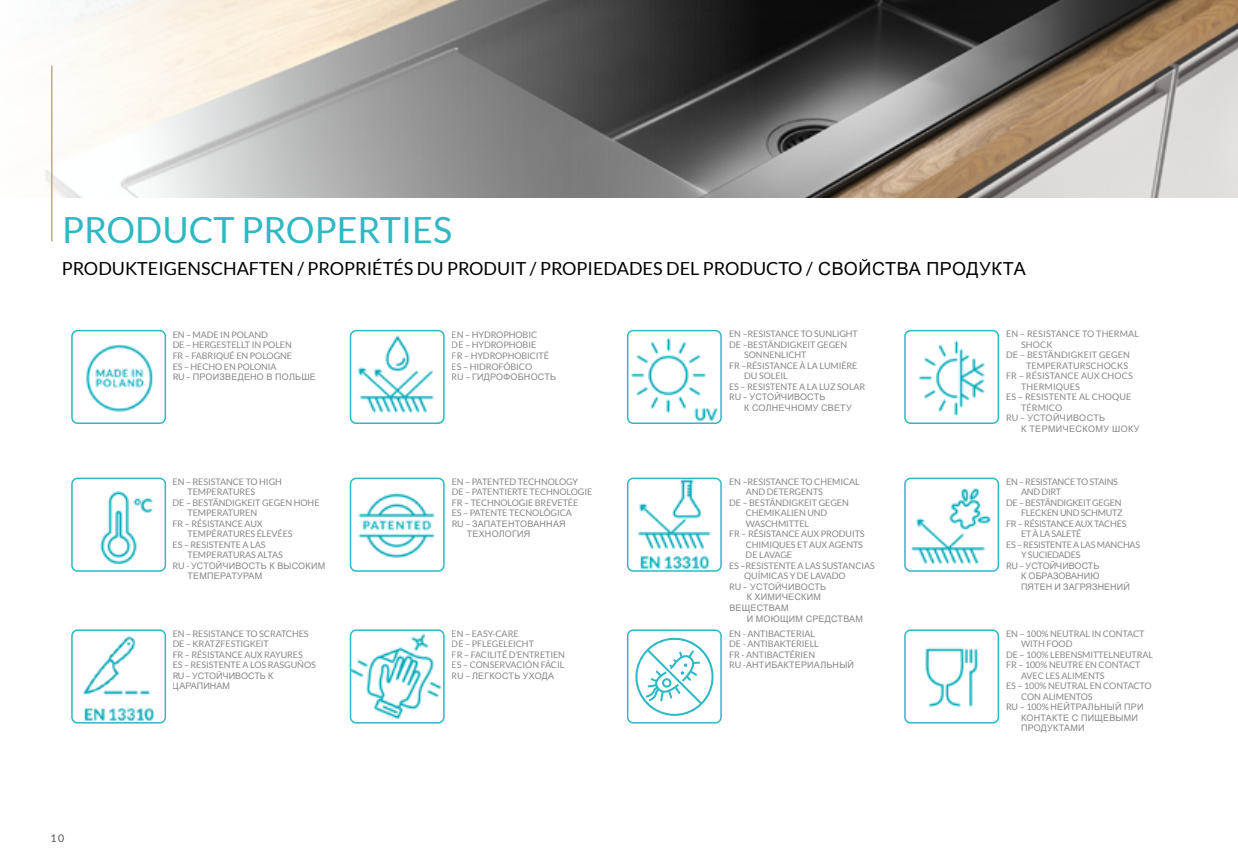
<style>
.page{position:relative;width:1238px;height:868px;background:#fff}
.page>*{position:absolute;margin:0;border:0;box-sizing:border-box;transform-origin:0 0}
.t1{font:36px "Lato";color:#2eb8c4}
.t2{font:18px "Lato";color:#000}
.t3{font:10.5px "Lato";color:#4f5050}
.t4{font:9px/10.5px "Lato";letter-spacing:-.01em;color:#878787}
.t5{font:9px/10.5px "Arial";letter-spacing:.025em;color:#878787}
.t6{font:9px "Lato";letter-spacing:-.03em;color:#878787}
.t7{font:9px "Lato";letter-spacing:.01em;color:#878787}
.t8{font:9px/10.5px "Arial";letter-spacing:.005em;color:#878787}
.t9{font:9px/10.5px "Arial";letter-spacing:.045em;color:#878787}
.s1{font-family:"Arial"}
.s2{font-family:"Lato"}
</style>
<div class="page">
<img style="left:45px;top:0;width:1192px;height:197px">
<img style="left:74px;top:331px;width:91px;height:81px">
<div style="left:71px;top:330px;width:95px;height:94px;border:2px solid #2db8c5;border-radius:6px"></div>
<svg style="left:627px;top:630px;width:94px;height:92px"></svg>
<div style="left:627px;top:629px;width:94px;height:94px;border:2px solid #2db8c5;border-radius:6px"></div>
<img style="left:905px;top:632px;width:93px;height:90px">
<div style="left:904px;top:629px;width:95px;height:94px;border:2px solid #2db8c5;border-radius:6px"></div>
<img style="left:350px;top:330px;width:94px;height:93px">
<div style="left:350px;top:330px;width:94px;height:94px;border:2px solid #2db8c5;border-radius:6px"></div>
<img style="left:628px;top:330px;width:93px;height:93px">
<div style="left:627px;top:330px;width:94px;height:94px;border:2px solid #2db8c5;border-radius:6px"></div>
<img style="left:918px;top:330px;width:80px;height:86px">
<div style="left:904px;top:330px;width:95px;height:94px;border:2px solid #2db8c5;border-radius:6px"></div>
<img style="left:72px;top:480px;width:93px;height:91px">
<div style="left:71px;top:477px;width:95px;height:94px;border:2px solid #2db8c5;border-radius:6px"></div>
<img style="left:627px;top:480px;width:94px;height:91px">
<div style="left:627px;top:477px;width:94px;height:94px;border:2px solid #2db8c5;border-radius:6px"></div>
<img style="left:905px;top:480px;width:93px;height:91px">
<div style="left:904px;top:477px;width:95px;height:94px;border:2px solid #2db8c5;border-radius:6px"></div>
<img style="left:72px;top:632px;width:93px;height:90px">
<div style="left:71px;top:629px;width:95px;height:94px;border:2px solid #2db8c5;border-radius:6px"></div>
<img style="left:350px;top:630px;width:94px;height:92px">
<div style="left:350px;top:629px;width:94px;height:94px;border:2px solid #2db8c5;border-radius:6px"></div>
<img style="left:350px;top:480px;width:94px;height:91px">
<div style="left:350px;top:477px;width:94px;height:94px;border:2px solid #2db8c5;border-radius:6px"></div>
<hr style="left:51px;top:66px;width:2px;height:175px;background:#beaa8d">
<h1 class="t1" style="left:62px;top:210px;width:391px">PRODUCT PROPERTIES</h1>
<h2 class="t2" style="left:62px;top:258px;width:965px">PRODUKTEIGENSCHAFTEN / PROPRIÉTÉS DU PRODUIT / PROPIEDADES DEL PRODUCTO / <span class="s1">СВОЙСТВА ПРОДУКТА</span></h2>
<p class="t3" style="left:51px;top:831px;width:15px">10</p>
<p class="t4" style="left:172px;top:329px;width:121px">EN – MADE IN POLAND<br>DE – HERGESTELLT IN POLEN<br>FR – FABRIQUÉ EN POLOGNE<br>ES – HECHO EN POLONIA</p>
<p class="t5" style="left:172px;top:371px;width:145px"><span class="s2">RU –</span> ПРОИЗВЕДЕНО В ПОЛЬШЕ</p>
<p class="t4" style="left:172px;top:476px;width:111px">EN – RESISTANCE TO HIGH</p>
<p class="t4" style="left:187px;top:486px;width:69px">TEMPERATURES</p>
<p class="t4" style="left:172px;top:497px;width:148px">DE – BESTÄNDIGKEIT GEGEN HOHE</p>
<p class="t4" style="left:187px;top:507px;width:71px">TEMPERATUREN</p>
<p class="t4" style="left:172px;top:518px;width:92px">FR – RÉSISTANCE AUX</p>
<p class="t4" style="left:187px;top:528px;width:107px">TEMPÉRATURES ÉLEVÉES</p>
<p class="t4" style="left:172px;top:539px;width:94px">ES – RESISTENTE A LAS</p>
<p class="t4" style="left:187px;top:550px;width:97px">TEMPERATURAS ALTAS</p>
<p class="t5" style="left:187px;top:560px;width:139px;text-indent:-15px"><span class="s2">RU -</span> УСТОЙЧИВОСТЬ К ВЫСОКИМ<br>ТЕМПЕРАТУРАМ</p>
<p class="t4" style="left:172px;top:628px;width:145px">EN – RESISTANCE TO SCRATCHES<br>DE – KRATZFESTIGKEIT<br>FR – RÉSISTANCE AUX RAYURES<br>ES – RESISTENTE A LOS RASGUÑOS</p>
<p class="t8" style="left:172px;top:670px;width:102px"><span class="s2">RU –</span> УСТОЙЧИВОСТЬ К<br>ЦАРАПИНАМ</p>
<p class="t4" style="left:452px;top:329px;width:99px">EN – HYDROPHOBIC<br>DE – HYDROPHOBIE<br>FR – HYDROPHOBICITÉ<br>ES – HIDROFÓBICO</p>
<p class="t5" style="left:452px;top:371px;width:106px"><span class="s2">RU –</span> ГИДРОФОБНОСТЬ</p>
<p class="t4" style="left:452px;top:476px;width:142px">EN – PATENTED TECHNOLOGY<br>DE – PATENTIERTE TECHNOLOGIE<br>FR – TECHNOLOGIE BREVETÉE<br>ES – PATENTE TECNOLÓGICA</p>
<p class="t5" style="left:467px;top:518px;width:100px;text-indent:-15px"><span class="s2">RU –</span> ЗАПАТЕНТОВАННАЯ<br>ТЕХНОЛОГИЯ</p>
<p class="t4" style="left:452px;top:628px;width:115px">EN – EASY-CARE<br>DE – PFLEGELEICHT<br>FR – FACILITÉ D’ENTRETIEN<br>ES – CONSERVACIÓN FÁCIL</p>
<p class="t5" style="left:452px;top:670px;width:104px"><span class="s2">RU –</span> ЛЕГКОСТЬ УХОДА</p>
<p class="t4" style="left:729px;top:328px;width:130px">EN –RESISTANCE TO SUNLIGHT</p>
<p class="t4" style="left:729px;top:339px;width:120px">DE –BESTÄNDIGKEIT GEGEN</p>
<p class="t4" style="left:744px;top:349px;width:64px">SONNENLICHT</p>
<p class="t4" style="left:729px;top:360px;width:130px">FR –RÉSISTANCE À LA LUMIÈRE</p>
<p class="t4" style="left:744px;top:370px;width:45px">DU SOLEIL</p>
<p class="t4" style="left:729px;top:381px;width:138px">ES – RESISTENTE A LA LUZ SOLAR</p>
<p class="t5" style="left:744px;top:391px;width:109px;text-indent:-15px"><span class="s2">RU –</span> УСТОЙЧИВОСТЬ<br>К СОЛНЕЧНОМУ СВЕТУ</p>
<p class="t4" style="left:729px;top:476px;width:132px">EN –RESISTANCE TO CHEMICAL</p>
<p class="t4" style="left:745px;top:486px;width:79px">AND DETERGENTS</p>
<p class="t4" style="left:729px;top:497px;width:121px">DE – BESTÄNDIGKEIT GEGEN</p>
<p class="t4" style="left:745px;top:507px;width:83px">CHEMIKALIEN UND</p>
<p class="t4" style="left:745px;top:518px;width:65px">WASCHMITTEL</p>
<p class="t4" style="left:729px;top:528px;width:137px">FR – RÉSISTANCE AUX PRODUITS</p>
<p class="t4" style="left:745px;top:539px;width:119px">CHIMIQUES ET AUX AGENTS</p>
<p class="t4" style="left:745px;top:550px;width:48px">DE LAVAGE</p>
<p class="t4" style="left:729px;top:560px;width:147px">ES –RESISTENTE A LAS SUSTANCIAS</p>
<p class="t4" style="left:744px;top:571px;width:103px">QUÍMICAS Y DE LAVADO</p>
<p class="t5" style="left:729px;top:581px;width:98px"><span class="s2">RU –</span> УСТОЙЧИВОСТЬ</p>
<p class="t5" style="left:746px;top:592px;width:76px">К ХИМИЧЕСКИМ</p>
<p class="t5" style="left:729px;top:602px;width:61px">ВЕЩЕСТВАМ</p>
<p class="t5" style="left:746px;top:613px;width:118px">И МОЮЩИМ СРЕДСТВАМ</p>
<p class="t4" style="left:729px;top:628px;width:91px">EN - ANTIBACTERIAL<br>DE - ANTIBAKTERIELL<br>FR - ANTIBACTÉRIEN</p>
<p class="t5" style="left:729px;top:659px;width:126px"><span class="s2">RU -</span>АНТИБАКТЕРИАЛЬНЫЙ</p>
<p class="t7" style="left:1006px;top:329px;width:134px">EN – RESISTANCE TO THERMAL</p>
<p class="t4" style="left:1021px;top:339px;width:33px">SHOCK</p>
<p class="t7" style="left:1006px;top:350px;width:125px">DE – BESTÄNDIGKEIT GEGEN</p>
<p class="t7" style="left:1026px;top:360px;width:103px">TEMPERATURSCHOCKS</p>
<p class="t7" style="left:1006px;top:371px;width:128px">FR – RÉSISTANCE AUX CHOCS</p>
<p class="t7" style="left:1021px;top:381px;width:60px">THERMIQUES</p>
<p class="t7" style="left:1006px;top:392px;width:127px">ES – RESISTENTE AL CHOQUE</p>
<p class="t7" style="left:1021px;top:402px;width:43px">TÉRMICO</p>
<p class="t9" style="left:1021px;top:412px;width:120px;text-indent:-15px"><span class="s2">RU –</span> УСТОЙЧИВОСТЬ<br>К ТЕРМИЧЕСКОМУ ШОКУ</p>
<p class="t6" style="left:1006px;top:476px;width:113px">EN – RESISTANCE TO STAINS</p>
<p class="t4" style="left:1021px;top:486px;width:41px">AND DIRT</p>
<p class="t6" style="left:1006px;top:497px;width:117px">DE – BESTÄNDIGKEIT GEGEN</p>
<p class="t6" style="left:1021px;top:508px;width:103px">FLECKEN UND SCHMUTZ</p>
<p class="t6" style="left:1006px;top:518px;width:122px">FR – RÉSISTANCE AUX TACHES</p>
<p class="t6" style="left:1021px;top:529px;width:62px">ET À LA SALETÉ</p>
<p class="t6" style="left:1006px;top:539px;width:136px">ES – RESISTENTE A LAS MANCHAS</p>
<p class="t6" style="left:1021px;top:550px;width:61px">Y SUCIEDADES</p>
<p class="t8" style="left:1021px;top:560px;width:110px;text-indent:-15px"><span class="s2">RU –</span> УСТОЙЧИВОСТЬ<br>К ОБРАЗОВАНИЮ<br>ПЯТЕН И ЗАГРЯЗНЕНИЙ</p>
<p class="t4" style="left:1006px;top:628px;width:140px">EN – 100% NEUTRAL IN CONTACT</p>
<p class="t4" style="left:1021px;top:638px;width:53px">WITH FOOD</p>
<p class="t4" style="left:1006px;top:649px;width:148px">DE – 100% LEBENSMITTELNEUTRAL</p>
<p class="t4" style="left:1006px;top:659px;width:136px">FR – 100% NEUTRE EN CONTACT</p>
<p class="t4" style="left:1021px;top:670px;width:85px">AVEC LES ALIMENTS</p>
<p class="t4" style="left:1006px;top:680px;width:147px">ES – 100% NEUTRAL EN CONTACTO</p>
<p class="t4" style="left:1021px;top:691px;width:73px">CON ALIMENTOS</p>
<p class="t5" style="left:1021px;top:701px;width:124px;text-indent:-15px"><span class="s2">RU – 100%</span> НЕЙТРАЛЬНЫЙ ПРИ<br>КОНТАКТЕ С ПИЩЕВЫМИ<br>ПРОДУКТАМИ</p>
</div>
